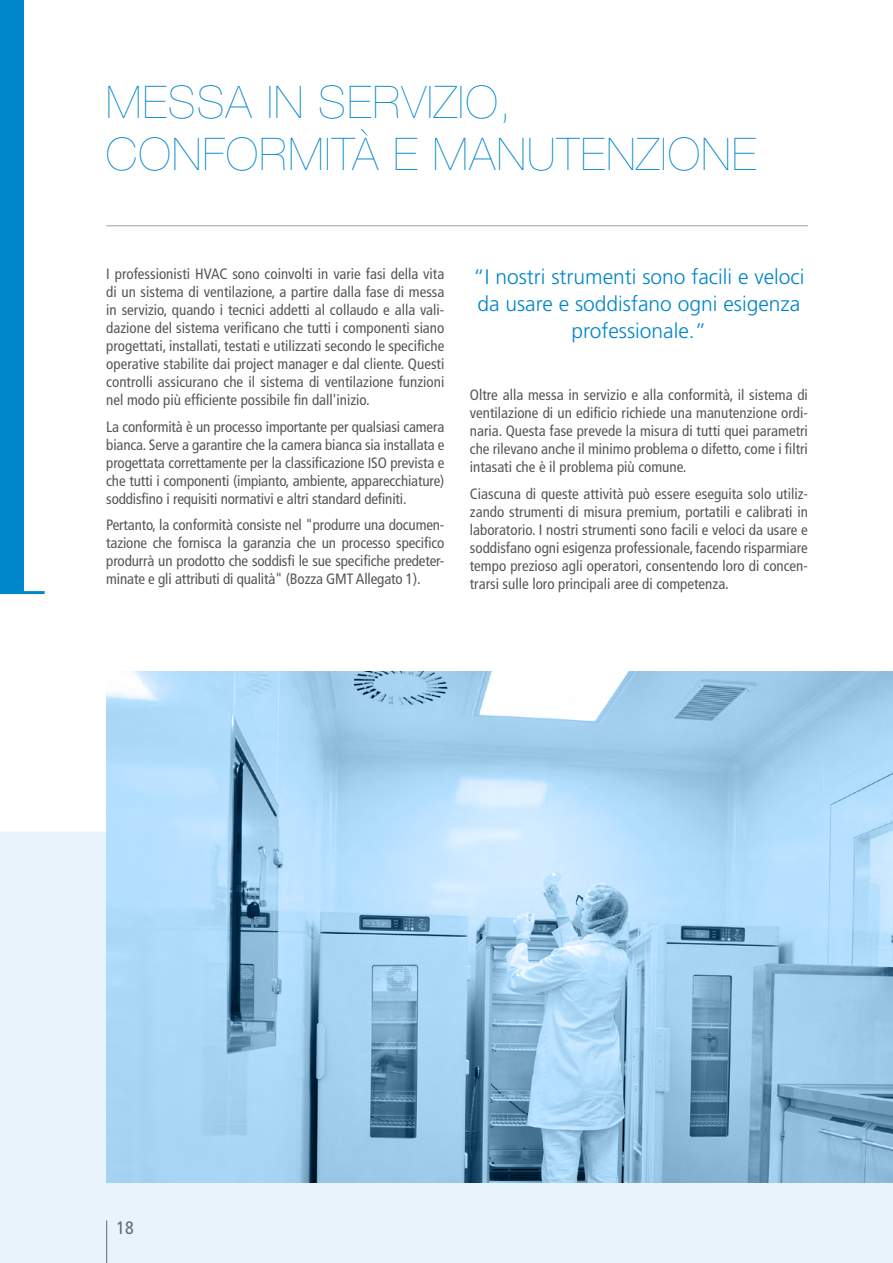
<style>
.page{position:relative;width:893px;height:1263px;background:#fff}
.page>*{position:absolute;margin:0;border:0;box-sizing:border-box;transform-origin:0 0}
.t1{font:200 45px/52.5px "Helvetica Neue LT Std";letter-spacing:.03em;color:#0086ca}
.t2{font:300 21px/27px "Frutiger LT Std";color:#0086ca;text-align:center}
.t3{font:condensed 18px "Frutiger LT Std";color:#706f6f}
.t4{font:condensed 15px/18px "Frutiger LT Std";color:#575756;text-align:justify}
</style>
<div class="page">
<div style="left:0;top:831px;width:893px;height:432px;background:#e8f3fc"></div>
<hr style="left:106px;top:225px;width:702px;height:1px;background:#9d9d9c">
<div style="left:0;top:0;width:23px;height:593px;background:#0086ca"></div>
<hr style="left:0;top:591px;width:45px;height:3px;background:#0086ca">
<img style="left:106px;top:671px;width:787px;height:511px">
<h1 class="t1" style="left:106px;top:76px;width:651px">MESSA IN SERVIZIO,<br>CONFORMITÀ E MANUTENZIONE</h1>
<p class="t4" style="left:106px;top:265px;width:340px">I professionisti HVAC sono coinvolti in varie fasi della vita di un sistema di ventilazione, a partire dalla fase di messa in servizio, quando i tecnici addetti al collaudo e alla vali&shy;dazione del sistema verificano che tutti i componenti siano progettati, installati, testati e utilizzati secondo le specifiche operative stabilite dai project manager e dal cliente. Questi controlli assicurano che il sistema di ventilazione funzioni nel modo più efficiente possibile fin dall'inizio.</p>
<p class="t4" style="left:106px;top:418px;width:340px">La conformità è un processo importante per qualsiasi camera bianca. Serve a garantire che la camera bianca sia installata e progettata correttamente per la classificazione ISO prevista e che tutti i componenti (impianto, ambiente, apparecchiature) soddisfino i requisiti normativi e altri standard definiti.</p>
<p class="t4" style="left:106px;top:516px;width:340px">Pertanto, la conformità consiste nel "produrre una documen&shy;tazione che fornisca la garanzia che un processo specifico produrrà un prodotto che soddisfi le sue specifiche predeter&shy;minate e gli attributi di qualità" (Bozza GMT Allegato 1).</p>
<h2 class="t2" style="left:473px;top:263px;width:333px">“I nostri strumenti sono facili e veloci da usare e soddisfano ogni esigenza professionale.”</h2>
<p class="t4" style="left:470px;top:386px;width:340px">Oltre alla messa in servizio e alla conformità, il sistema di ventilazione di un edificio richiede una manutenzione ordi&shy;naria. Questa fase prevede la misura di tutti quei parametri che rilevano anche il minimo problema o difetto, come i filtri intasati che è il problema più comune.</p>
<p class="t4" style="left:470px;top:485px;width:340px">Ciascuna di queste attività può essere eseguita solo utiliz&shy;zando strumenti di misura premium, portatili e calibrati in laboratorio. I nostri strumenti sono facili e veloci da usare e soddisfano ogni esigenza professionale, facendo risparmiare tempo prezioso agli operatori, consentendo loro di concen&shy;trarsi sulle loro principali aree di competenza.</p>
<p class="t3" style="left:117px;top:1217px;width:19px">18</p>
</div>
